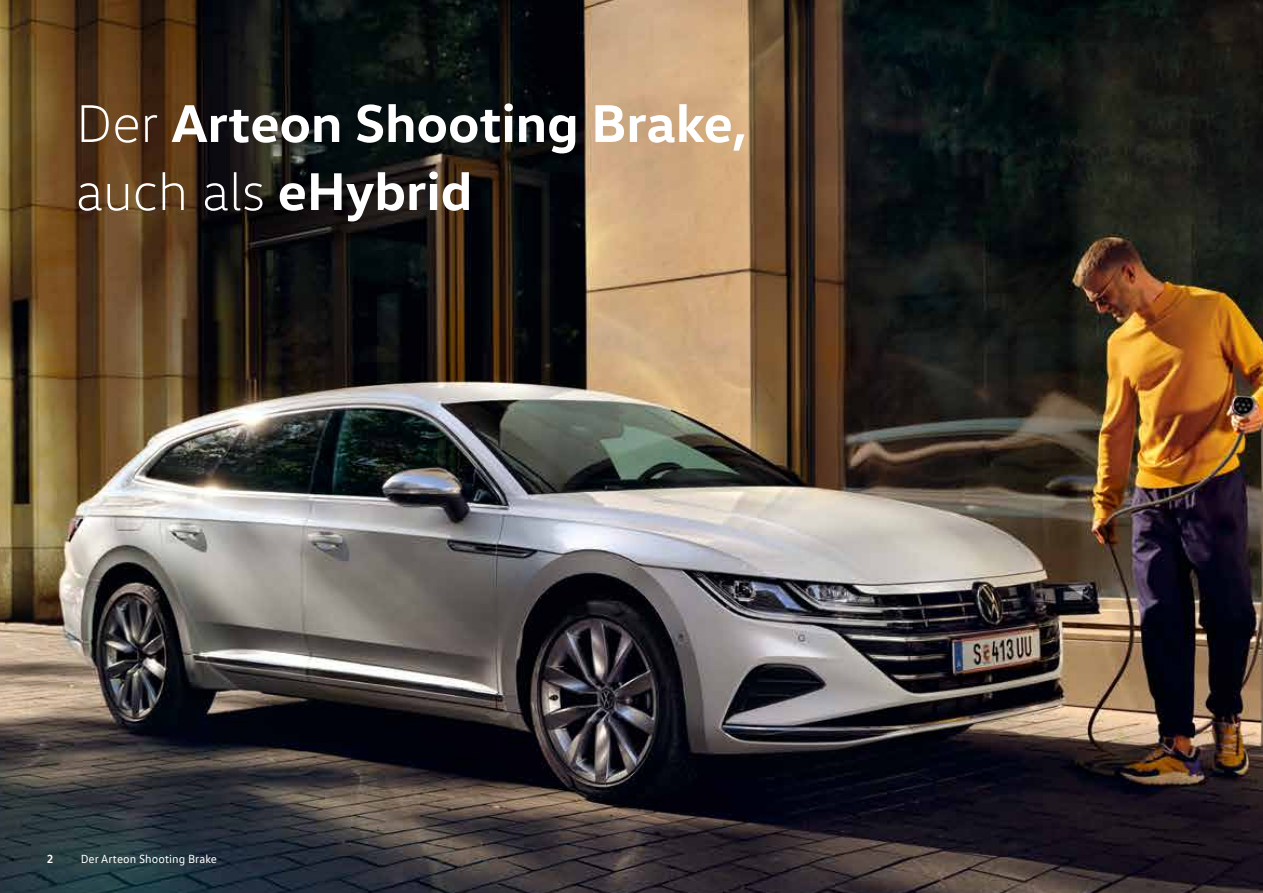
<style>
.page{position:relative;width:1263px;height:893px;background:#fff}
.page>*{position:absolute;margin:0;border:0;box-sizing:border-box;transform-origin:0 0}
.t1{font:700 54px/68.1px "VW Head";color:#fff}
.t2{font:12px "VW Text";color:#fff}
.t3{font:700 12px "VW Text";color:#fff}
.s1{font-weight:300}
</style>
<div class="page">
<img style="left:0;top:0;width:1263px;height:893px">
<p class="t1" style="left:76px;top:87px;width:672px"><span class="s1">Der</span> Arteon Shooting Brake, <span class="s1">auch als</span> eHybrid</p>
<p class="t3" style="left:47px;top:851px;width:8px">2</p>
<p class="t2" style="left:81px;top:852px;width:138px">Der Arteon Shooting Brake</p>
</div>
